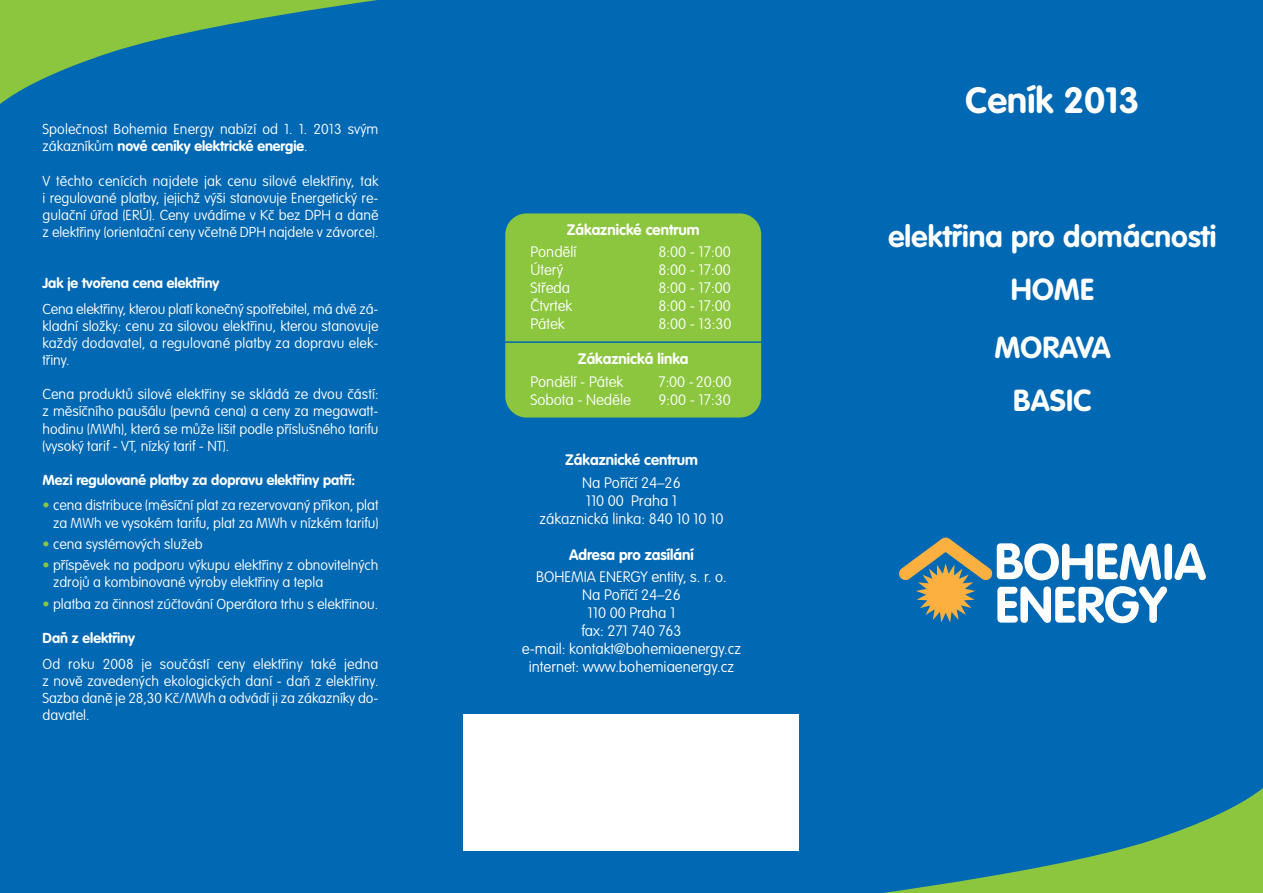
<style>
.page{position:relative;width:1263px;height:893px;background:#0168b3}
.page>*{position:absolute;margin:0;border:0;box-sizing:border-box;transform-origin:0 0}
.t1{font:700 36px "VAG Rounded CE";letter-spacing:.005em;color:#fff}
.t2{font:700 30px/52.5px "VAG Rounded CE";letter-spacing:.005em;color:#fff;text-align:center}
.t3{font:100 15px/18px "VAG Rounded CE";color:#fff;text-align:center}
.t4{font:700 15px "VAG Rounded CE";color:#fff}
.t5{font:100 14.25px/17.1px "VAG Rounded CE";color:#fff;text-align:justify}
.t6{font:700 14.25px "VAG Rounded CE";color:#fff}
.s1{font-weight:700}
.s2{color:#8bc63e}
</style>
<div class="page">
<svg style="left:0;top:0;width:377px;height:104px"></svg>
<svg style="left:786px;top:788px;width:477px;height:105px"></svg>
<div style="left:1164px;top:544px;width:8px;height:36px;background:#fff;border-radius:4px"></div>
<svg style="left:1174px;top:543px;width:32px;height:37px"></svg>
<svg style="left:899px;top:538px;width:268px;height:85px"></svg>
<div style="left:505px;top:213px;width:256px;height:205px;background:#8bc63e;border-radius:21px"></div>
<hr style="left:495px;top:341px;width:282px;height:2px;background:#0168b3">
<div style="left:463px;top:714px;width:336px;height:136px;background:#fff"></div>
<p class="t5" style="left:43px;top:122px;width:337px">Společnost Bohemia Energy nabízí od 1. 1. 2013 svým zákazníkům <span class="s1">nové ceníky elektrické energie</span>.</p>
<p class="t5" style="left:43px;top:174px;width:337px">V těchto cenících najdete jak cenu silové elektřiny, tak i regulované platby, jejichž výši stanovuje Energetický re&shy;gulační úřad (ERÚ). Ceny uvádíme v Kč bez DPH a daně z elektřiny (orientační ceny včetně DPH najdete v závorce).</p>
<p class="t6" style="left:43px;top:278px;width:178px">Jak je tvořena cena elektřiny</p>
<p class="t5" style="left:43px;top:302px;width:337px">Cena elektřiny, kterou platí konečný spotřebitel, má dvě zá&shy;kladní složky: cenu za silovou elektřinu, kterou stanovuje každý dodavatel, a regulované platby za dopravu elek&shy;třiny.</p>
<p class="t5" style="left:43px;top:387px;width:337px">Cena produktů silové elektřiny se skládá ze dvou částí: z měsíčního paušálu (pevná cena) a ceny za megawatt&shy;hodinu (MWh), která se může lišit podle příslušného tarifu (vysoký tarif - VT, nízký tarif - NT).</p>
<p class="t6" style="left:43px;top:475px;width:314px">Mezi regulované platby za dopravu elektřiny patří:</p>
<p class="t5" style="left:43px;top:498px;width:337px;text-align:right"><span class="s2">•</span> cena distribuce (měsíční plat za rezervovaný příkon, plat za MWh ve vysokém tarifu, plat za MWh v nízkém tarifu)</p>
<p class="t5" style="left:43px;top:537px;width:162px"><span class="s2">•</span> cena systémových služeb</p>
<p class="t5" style="left:53px;top:558px;width:327px;text-indent:-11px"><span class="s2">•</span> příspěvek na podporu výkupu elektřiny z obnovitelných zdrojů a kombinované výroby elektřiny a tepla</p>
<p class="t5" style="left:43px;top:597px;width:337px"><span class="s2">•</span> platba za činnost zúčtování Operátora trhu s elektřinou.</p>
<p class="t6" style="left:43px;top:633px;width:94px">Daň z elektřiny</p>
<p class="t5" style="left:43px;top:656px;width:337px">Od roku 2008 je součástí ceny elektřiny také jedna z nově zavedených ekologických daní - daň z elektřiny.<br>Sazba daně je 28,30 Kč/MWh a odvádí ji za zákazníky do&shy;davatel.</p>
<p class="t4" style="left:567px;top:224px;width:134px">Zákaznické centrum</p>
<p class="t3" style="left:530px;top:245px;width:48px">Pondělí</p>
<p class="t3" style="left:658px;top:245px;width:74px">8:00 - 17:00</p>
<p class="t3" style="left:530px;top:263px;width:34px">Úterý</p>
<p class="t3" style="left:658px;top:263px;width:74px">8:00 - 17:00</p>
<p class="t3" style="left:530px;top:281px;width:41px">Středa</p>
<p class="t3" style="left:658px;top:281px;width:74px">8:00 - 17:00</p>
<p class="t3" style="left:530px;top:299px;width:43px">Čtvrtek</p>
<p class="t3" style="left:658px;top:299px;width:74px">8:00 - 17:00</p>
<p class="t3" style="left:530px;top:317px;width:36px">Pátek</p>
<p class="t3" style="left:658px;top:317px;width:75px">8:00 - 13:30</p>
<p class="t4" style="left:578px;top:354px;width:112px">Zákaznická linka</p>
<p class="t3" style="left:530px;top:374px;width:94px">Pondělí - Pátek</p>
<p class="t3" style="left:658px;top:374px;width:75px">7:00 -20:00</p>
<p class="t3" style="left:530px;top:392px;width:102px">Sobota - Neděle</p>
<p class="t3" style="left:658px;top:392px;width:74px">9:00 - 17:30</p>
<p class="t4" style="left:565px;top:455px;width:134px">Zákaznické centrum</p>
<p class="t3" style="left:539px;top:475px;width:186px">Na Poříčí 24–26<br>110 00 Praha 1<br>zákaznická linka: 840 10 10 10</p>
<p class="t4" style="left:569px;top:549px;width:126px">Adresa pro zasílání</p>
<p class="t3" style="left:522px;top:569px;width:221px">BOHEMIA ENERGY entity, s. r. o.<br>Na Poříčí 24–26<br>110 00 Praha 1<br>fax: 271 740 763<br>e-mail: kontakt@bohemiaenergy.cz internet: www.bohemiaenergy.cz</p>
<h1 class="t1" style="left:965px;top:87px;width:175px">Ceník 2013</h1>
<h2 class="t2" style="left:888px;top:214px;width:330px">elektřina pro domácnosti<br>HOME</h2>
<h2 class="t2" style="left:994px;top:325px;width:118px">MORAVA<br>BASIC</h2>
</div>
